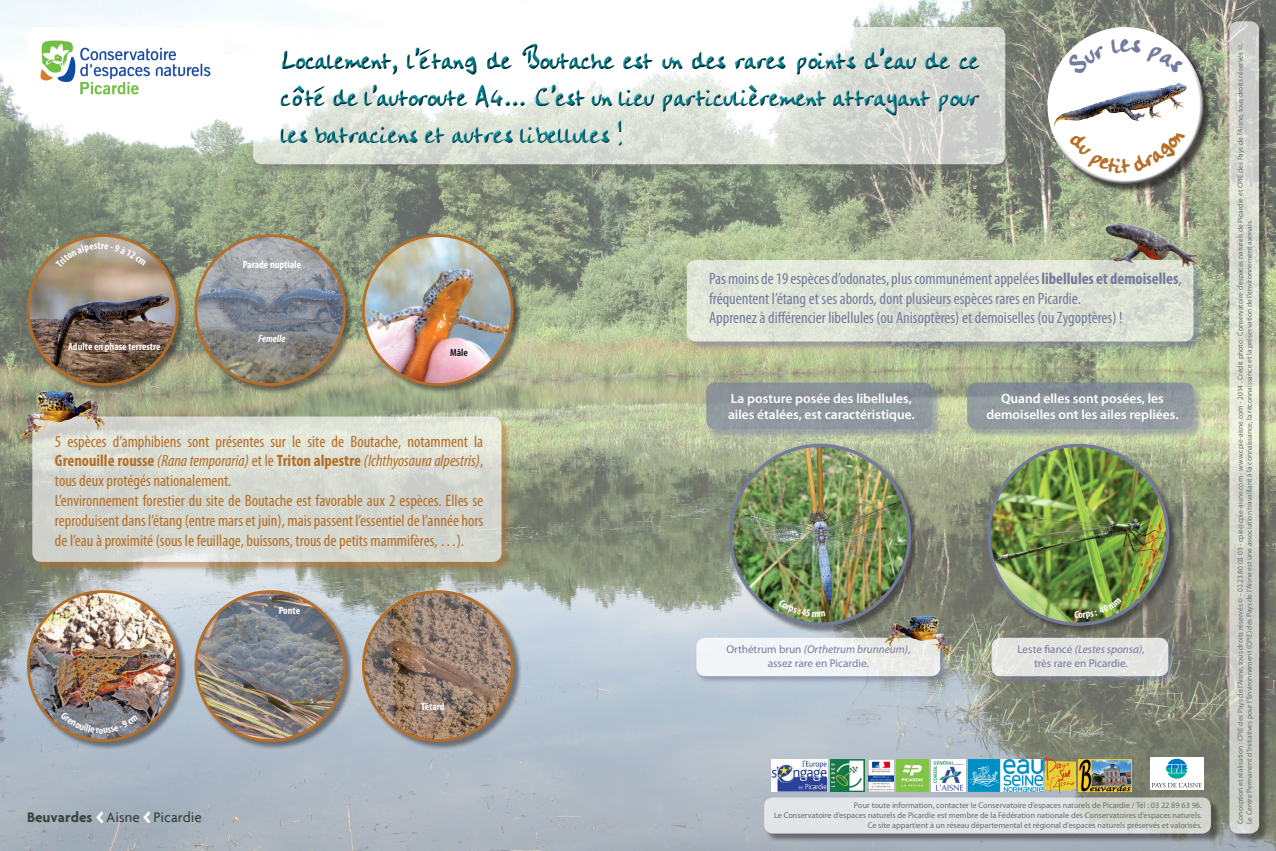
<style>
.page{position:relative;width:1276px;height:851px;background:#fff}
.page>*{position:absolute;margin:0;border:0;box-sizing:border-box;transform-origin:0 0}
.t1{font:30.75px/36.9px "Handwriting Plain";color:#008291}
.t2{font:30.38px "Handwriting Plain";color:#747b9d}
.t3{font:condensed 16.5px/19.8px "Myriad Pro";color:#b66e27;text-align:justify}
.t4{font:condensed 16.5px/19.8px "Myriad Pro";color:#747b9d}
.t5{font:500 15px "Agenda";color:#364841}
.t6{font:600 13.5px/16.2px "Myriad Pro";color:#fff;text-align:center}
.t7{font:italic 11.25px "Myriad Pro";color:#747b9d}
.t8{font:11.25px "Myriad Pro";color:#747b9d}
.t9{font:700 condensed 10.5px "Myriad Pro";color:#fff}
.t10{font:italic 700 condensed 10.5px "Myriad Pro";color:#fff}
.t11{font:700 condensed 10.5px "Myriad Pro";color:#231f20}
.t12{font:8.25px "Myriad Pro";color:#677067}
.t13{font:7.5px "Myriad Pro";color:#677067}
.s1{font-weight:700}
.s2{font-style:italic}
.s3{font-style:normal}
</style>
<div class="page">
<img style="left:0;top:0;width:1276px;height:850px">
<img style="left:931px;top:759px;width:34px;height:32px">
<img style="left:897px;top:759px;width:32px;height:32px">
<img style="left:772px;top:759px;width:55px;height:32px">
<img style="left:868px;top:759px;width:26px;height:32px">
<svg style="left:1150px;top:757px;width:53px;height:32px"></svg>
<svg style="left:1151px;top:758px;width:51px;height:29px"></svg>
<div style="left:765px;top:798px;width:455px;height:44px;background:#231f20;opacity:.75"></div>
<div style="left:764px;top:797px;width:447px;height:36px;background:linear-gradient(to right,#e7eaf1,#d4d6d1);border-radius:9px"></div>
<div style="left:1230px;top:22px;width:38px;height:820px;background:#231f20;opacity:.75"></div>
<svg style="left:1229px;top:21px;width:30px;height:812px;background:#d6d8d0"></svg>
<img style="left:968px;top:759px;width:74px;height:32px">
<img style="left:27px;top:27px;width:196px;height:82px">
<div style="left:688px;top:261px;width:514px;height:90px;background:#747b9d;opacity:.75"></div>
<svg style="left:687px;top:260px;width:506px;height:81px;background:#dfe4d7"></svg>
<div style="left:987px;top:444px;width:191px;height:190px;background:#231f20;opacity:.5"></div>
<img style="left:989px;top:445px;width:178px;height:179px;border-radius:89px">
<div style="left:990px;top:636px;width:185px;height:47px;background:#747b9d;opacity:.75"></div>
<div style="left:991px;top:637px;width:177px;height:39px;background:#e4e4e1;border-radius:9px"></div>
<div style="left:968px;top:383px;width:234px;height:55px;background:#747b9d;opacity:.75"></div>
<div style="left:967px;top:382px;width:226px;height:47px;background:linear-gradient(to bottom,#858d96,#9aa1a5);border-radius:9px"></div>
<div style="left:707px;top:383px;width:234px;height:55px;background:#747b9d;opacity:.75"></div>
<div style="left:706px;top:382px;width:226px;height:47px;background:#8e959d;border-radius:9px"></div>
<div style="left:729px;top:444px;width:190px;height:190px;background:#231f20;opacity:.5"></div>
<img style="left:731px;top:445px;width:178px;height:179px;border-radius:89px">
<div style="left:695px;top:636px;width:252px;height:47px;background:#747b9d;opacity:.75"></div>
<div style="left:696px;top:637px;width:244px;height:39px;background:linear-gradient(to right,#f5f8fc,#ebecea);border-radius:9px"></div>
<div style="left:1048px;top:28px;width:164px;height:165px;background:#231f20;opacity:.75"></div>
<div style="left:1046px;top:26px;width:149px;height:119px;background:#fff;opacity:.75"></div>
<div style="left:1050px;top:52px;width:153px;height:133px;background:#231f20;opacity:.75"></div>
<img style="left:1044px;top:81px;width:148px;height:46px">
<img style="left:831px;top:759px;width:34px;height:32px">
<img style="left:1078px;top:759px;width:53px;height:32px">
<div style="left:254px;top:28px;width:760px;height:145px;background:#677067;opacity:.75"></div>
<svg style="left:253px;top:27px;width:752px;height:137px"></svg>
<div style="left:278px;top:41px;width:703px;height:105px;background:#fff;opacity:.75"></div>
<div style="left:279px;top:43px;width:702px;height:104px;background:#231f20;opacity:.75"></div>
<div style="left:33px;top:417px;width:478px;height:154px;background:#b66e27;opacity:.75"></div>
<svg style="left:32px;top:416px;width:469px;height:145px;background:#d7dad1"></svg>
<div style="left:195px;top:590px;width:159px;height:160px;background:#231f20;opacity:.5"></div>
<img style="left:196px;top:591px;width:149px;height:149px;border-radius:74px">
<div style="left:194px;top:590px;width:152px;height:151px;border:3px solid #b66e27;border-radius:50%"></div>
<div style="left:362px;top:590px;width:160px;height:160px;background:#231f20;opacity:.5"></div>
<img style="left:363px;top:591px;width:149px;height:149px;border-radius:74px">
<div style="left:362px;top:590px;width:151px;height:151px;border:3px solid #b66e27;border-radius:50%"></div>
<div style="left:27px;top:590px;width:160px;height:160px;background:#231f20;opacity:.5"></div>
<img style="left:28px;top:591px;width:149px;height:149px;border-radius:74px">
<div style="left:27px;top:590px;width:152px;height:151px;border:3px solid #b66e27;border-radius:50%"></div>
<div style="left:362px;top:235px;width:160px;height:159px;background:#231f20;opacity:.5"></div>
<img style="left:363px;top:235px;width:149px;height:149px;border-radius:74px">
<div style="left:362px;top:234px;width:151px;height:152px;border:3px solid #b66e27;border-radius:50%"></div>
<div style="left:195px;top:235px;width:159px;height:159px;background:#231f20;opacity:.5"></div>
<img style="left:196px;top:235px;width:149px;height:149px;border-radius:74px">
<div style="left:194px;top:234px;width:152px;height:152px;border:3px solid #b66e27;border-radius:50%"></div>
<div style="left:27px;top:235px;width:160px;height:159px;background:#231f20;opacity:.5"></div>
<img style="left:28px;top:235px;width:149px;height:149px;border-radius:74px">
<svg style="left:96px;top:811px;width:7px;height:12px"></svg>
<svg style="left:143px;top:811px;width:7px;height:12px"></svg>
<img style="left:16px;top:378px;width:94px;height:69px">
<img style="left:1095px;top:219px;width:107px;height:54px">
<svg style="left:1044px;top:756px;width:33px;height:38px"></svg>
<img style="left:882px;top:606px;width:73px;height:54px">
<svg style="left:1078px;top:597px;width:43px;height:22px"></svg>
<svg style="left:778px;top:598px;width:32px;height:19px"></svg>
<svg style="left:818px;top:611px;width:7px;height:6px"></svg>
<svg style="left:1069px;top:130px;width:116px;height:43px"></svg>
<svg style="left:1065px;top:38px;width:56px;height:38px"></svg>
<svg style="left:1130px;top:39px;width:54px;height:35px"></svg>
<svg style="left:60px;top:711px;width:78px;height:22px;background:#808187"></svg>
<svg style="left:55px;top:244px;width:91px;height:24px;background:#ada08a"></svg>
<p class="t9" style="left:97px;top:239px;width:5px">t</p>
<p class="t9" style="left:68px;top:340px;width:94px">Adulte en phase terrestre</p>
<h1 class="t1" style="left:281px;top:42px;width:700px">Localement, l’étang de Boutache est un des rares points d’eau de ce</h1>
<h1 class="t1" style="left:281px;top:79px;width:700px">côté de l’autoroute A4… C’est un lieu particulièrement attrayant pour les batraciens et autres libellules !</h1>
<p class="t2" style="left:1121px;top:21px;width:11px">e</p>
<p class="t9" style="left:243px;top:258px;width:60px">Parade nuptiale</p>
<p class="t10" style="left:258px;top:332px;width:29px">Femelle</p>
<p class="t11" style="left:450px;top:345px;width:19px">Mâle</p>
<p class="t4" style="left:709px;top:268px;width:474px">Pas moins de 19 espèces d’odonates, plus communément appelées <span class="s1">libellules et demoiselles</span>, fréquentent l’étang et ses abords, dont plusieurs espèces rares en Picardie.</p>
<p class="t4" style="left:709px;top:308px;width:415px">Apprenez à différencier libellules (ou Anisoptères) et demoiselles (ou Zygoptères) !</p>
<p class="t6" style="left:728px;top:390px;width:188px;text-align:left">La posture posée des libellules, ailes étalées, est caractéristique.</p>
<p class="t6" style="left:986px;top:389px;width:194px">Quand elles sont posées, les demoiselles ont les ailes repliées.</p>
<p class="t3" style="left:55px;top:431px;width:430px">5 espèces d’amphibiens sont présentes sur le site de Boutache, notamment la <span class="s1">Grenouille rousse</span> <span class="s2">(Rana temporaria)</span> et le <span class="s1">Triton alpestre</span> <span class="s2">(Ichthyosaura alpestris)</span>, tous deux protégés nationalement.</p>
<p class="t3" style="left:55px;top:490px;width:430px">L’environnement forestier du site de Boutache est favorable aux 2 espèces. Elles se reproduisent dans l’étang (entre mars et juin), mais passent l’essentiel de l’année hors de l’eau à proximité (sous le feuillage, buissons, trous de petits mammifères, …).</p>
<p class="t9" style="left:99px;top:723px;width:6px">o</p>
<p class="t5" style="left:27px;top:808px;width:176px"><span class="s1">Beuvardes</span> Aisne Picardie</p>
<p class="t9" style="left:279px;top:604px;width:23px">Ponte</p>
<p class="t9" style="left:421px;top:700px;width:25px">Têtard</p>
<p class="t9" style="left:811px;top:607px;width:9px">m</p>
<p class="t7" style="left:726px;top:642px;width:185px"><span class="s3">Orthétrum brun</span> (Orthetrum brunneum)<span class="s3">,</span></p>
<p class="t8" style="left:767px;top:656px;width:103px">assez rare en Picardie.</p>
<p class="t9" style="left:1074px;top:607px;width:6px">C</p>
<p class="t7" style="left:1017px;top:642px;width:129px"><span class="s3">Leste fiancé</span> (Lestes sponsa)<span class="s3">,</span></p>
<p class="t8" style="left:1034px;top:655px;width:95px">très rare en Picardie.</p>
<p class="t12" style="left:854px;top:800px;width:349px">Pour toute information, contacter le Conservatoire d’espaces naturels de Picardie / Tél : 03 22 89 63 96.</p>
<p class="t12" style="left:774px;top:809px;width:429px">Le Conservatoire d’espaces naturels de Picardie est membre de la Fédération nationale des Conservatoires d’espaces naturels.</p>
<p class="t12" style="left:867px;top:819px;width:336px">Ce site appartient à un réseau départemental et régional d’espaces naturels préservés et valorisés.</p>
<p class="t13" style="left:1235px;top:823px;width:781px;rotate:-90deg">Conception et réalisation : CPIE des Pays de l’Aisne, tous droits réservés © - 03 23 80 03 03 - cpie@cpie-aisne.com - www.cpie-aisne.com - 2014 . Crédit photo : Conservatoire d’espaces naturels de Picardie et CPIE des Pays de l’Aisne, tous droits réservés ©.</p>
<p class="t13" style="left:1244px;top:823px;width:605px;rotate:-90deg">Le Centre Permanent d’Initiatives pour l’Environnement (CPIE) des Pays de l’Aisne est une association travaillant à la connaissance, la reconnaissance et la préservation de l’environnement axonais.</p>
</div>
